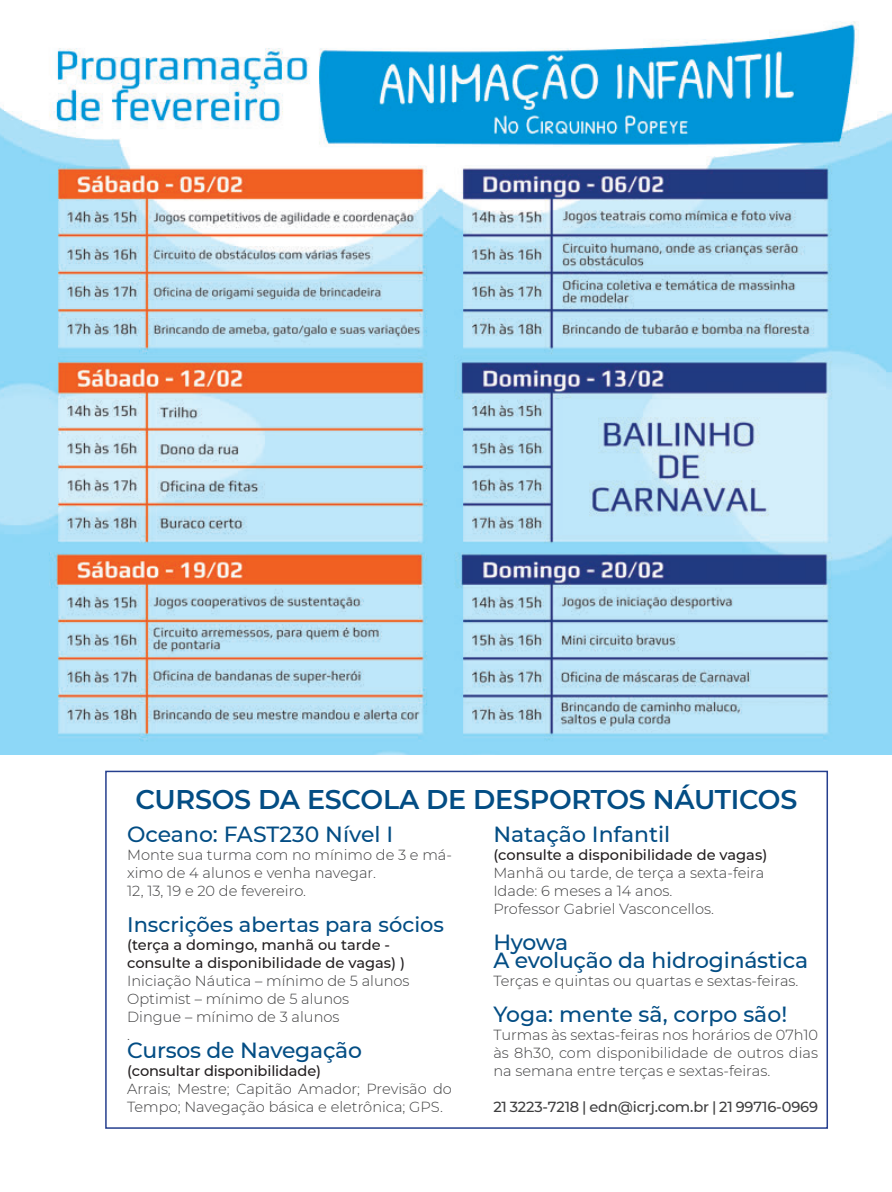
<style>
.page{position:relative;width:892px;height:1192px;background:#fff}
.page>*{position:absolute;margin:0;border:0;box-sizing:border-box;transform-origin:0 0}
.Titulo{font:600 27px "Montserrat";letter-spacing:-.01em;color:#034d84}
.Olho{font:500 21.9px "Montserrat";letter-spacing:-.01em;color:#034d84}
.Olho-2{font:500 21px "Montserrat";color:#034d84}
.Texto_Principal{font:300 14.55px/18px "Montserrat";color:#3e3e3f}
.Olho-3{font:500 14.55px "Montserrat";color:#231f20}
.Texto_Principal-2{font:500 14.55px "Montserrat";letter-spacing:-.01em;color:#3e3e3f}
</style>
<div class="page">
<img style="left:0;top:21px;width:892px;height:733px">
<div style="left:105px;top:770px;width:723px;height:358px;border:2px solid #253f8e"></div>
<p class="Titulo" style="left:135px;top:780px;width:664px">CURSOS DA ESCOLA DE DESPORTOS NÁUTICOS</p>
<p class="Olho" style="left:127px;top:819px;width:268px">Oceano: FAST230 Nível I</p>
<p class="Texto_Principal" style="left:127px;top:845px;width:326px">Monte sua turma com no mínimo de 3 e má&shy;ximo de 4 alunos e venha navegar.</p>
<p class="Texto_Principal" style="left:127px;top:881px;width:180px">12, 13, 19 e 20 de fevereiro.</p>
<p class="Olho-2" style="left:127px;top:910px;width:318px">Inscrições abertas para sócios</p>
<p class="Olho-3" style="left:127px;top:934px;width:264px">(terça a domingo, manhã ou tarde -</p>
<p class="Olho-3" style="left:127px;top:952px;width:279px">consulte a disponibilidade de vagas) )</p>
<p class="Texto_Principal" style="left:127px;top:971px;width:284px">Iniciação Náutica – mínimo de 5 alunos</p>
<p class="Texto_Principal" style="left:127px;top:989px;width:224px">Optimist – mínimo de 5 alunos</p>
<p class="Texto_Principal" style="left:127px;top:1007px;width:214px">Dingue – mínimo de 3 alunos</p>
<p class="Texto_Principal" style="left:127px;top:1025px;width:4px">.</p>
<p class="Olho" style="left:127px;top:1035px;width:236px">Cursos de Navegação</p>
<p class="Olho-3" style="left:127px;top:1060px;width:195px">(consultar disponibilidade)</p>
<p class="Texto_Principal" style="left:127px;top:1079px;width:326px">Arrais; Mestre; Capitão Amador; Previsão do<br>Tempo; Navegação básica e eletrônica; GPS.</p>
<p class="Olho" style="left:493px;top:819px;width:179px">Natação Infantil</p>
<p class="Olho-3" style="left:493px;top:844px;width:275px">(consulte a disponibilidade de vagas)</p>
<p class="Texto_Principal" style="left:493px;top:863px;width:273px">Manhã ou tarde, de terça a sexta-feira</p>
<p class="Texto_Principal" style="left:493px;top:881px;width:181px">Idade: 6 meses a 14 anos.</p>
<p class="Texto_Principal" style="left:493px;top:899px;width:222px">Professor Gabriel Vasconcellos.</p>
<p class="Olho" style="left:493px;top:927px;width:76px">Hyowa</p>
<p class="Olho" style="left:493px;top:945px;width:316px">A evolução da hidroginástica</p>
<p class="Texto_Principal" style="left:493px;top:971px;width:307px">Terças e quintas ou quartas e sextas-feiras.</p>
<p class="Olho" style="left:493px;top:999px;width:295px">Yoga: mente sã, corpo são!</p>
<p class="Texto_Principal" style="left:493px;top:1025px;width:326px;text-align:justify">Turmas às sextas-feiras nos horários de 07h10 às 8h30, com disponibilidade de outros dias na semana entre terças e sextas-feiras.</p>
<p class="Texto_Principal-2" style="left:493px;top:1096px;width:326px">21 3223-7218 | edn@icrj.com.br | 21 99716-0969</p>
</div>
